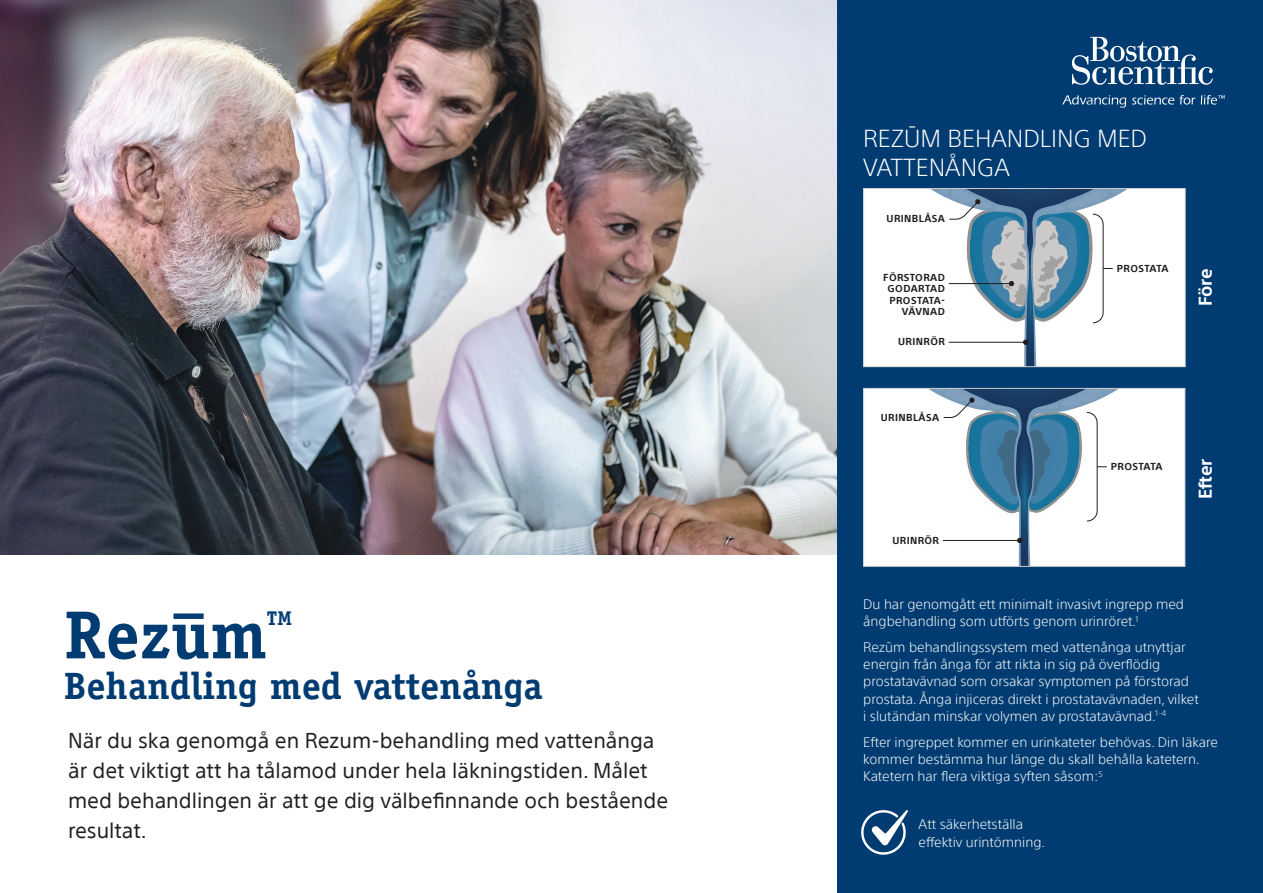
<style>
.page{position:relative;width:1263px;height:893px;background:#fff}
.page>*{position:absolute;margin:0;border:0;box-sizing:border-box;transform-origin:0 0}
.t1{font:700 68.1px "Officina Serif Std";color:#003c71}
.t2{font:700 38.1px "Officina Serif Std";color:#003c71}
.t3{font:300 24px/28.8px "SST";color:#fff}
.t4{font:21px/30px "SST";color:#231f20}
.t5{font:700 19.8px "Officina Serif Std";color:#003c71}
.Absatzformat_1{font:700 18px "SST";letter-spacing:-.005em;color:#fff}
.t6{font:300 13.5px/17.2px "SST";color:#fff}
.t7{font:700 9.9px/11.2px "SST";letter-spacing:.04em;color:#211d1e;text-align:right}
</style>
<div class="page">
<img style="left:0;top:0;width:838px;height:554px">
<div style="left:838px;top:0;width:425px;height:893px;background:#003c71"></div>
<svg style="left:1072px;top:37px;width:141px;height:48px"></svg>
<svg style="left:1062px;top:95px;width:64px;height:13px"></svg>
<svg style="left:1132px;top:95px;width:42px;height:10px"></svg>
<svg style="left:1180px;top:95px;width:15px;height:10px"></svg>
<svg style="left:1201px;top:95px;width:24px;height:10px"></svg>
<div style="left:173px;top:613px;width:31px;height:6px;background:#003c71"></div>
<div style="left:864px;top:388px;width:321px;height:178px;background:#fff"></div>
<svg style="left:930px;top:390px;width:187px;height:175px"></svg>
<div style="left:863px;top:388px;width:322px;height:179px;border:1px solid #ccc"></div>
<svg style="left:861px;top:810px;width:47px;height:45px"></svg>
<div style="left:869px;top:189px;width:316px;height:178px;background:#fff"></div>
<svg style="left:932px;top:190px;width:194px;height:175px"></svg>
<div style="left:863px;top:188px;width:322px;height:179px;border:1px solid #ccc"></div>
<p class="t1" style="left:64px;top:593px;width:205px">Rezum</p>
<p class="t5" style="left:267px;top:606px;width:27px">TM</p>
<p class="t2" style="left:64px;top:662px;width:480px">Behandling med vattenånga</p>
<p class="t4" style="left:68px;top:725px;width:602px">När du ska genomgå en Rezum-behandling med vattenånga är det viktigt att ha tålamod under hela läkningstiden. Målet med behandlingen är att ge dig välbefinnande och bestående resultat.</p>
<p class="t3" style="left:863px;top:124px;width:285px">REZŪM BEHANDLING MED<br>VATTENÅNGA</p>
<p class="t7" style="left:886px;top:213px;width:60px">URINBLÅSA</p>
<p class="t7" style="left:883px;top:272px;width:63px">FÖRSTORAD<br>GODARTAD<br>PROSTATA-<br>VÄVNAD</p>
<p class="t7" style="left:898px;top:336px;width:48px">URINRÖR</p>
<p class="t7" style="left:881px;top:411px;width:60px">URINBLÅSA</p>
<p class="t7" style="left:892px;top:534px;width:48px">URINRÖR</p>
<p class="t7" style="left:1117px;top:262px;width:53px">PROSTATA</p>
<p class="Absatzformat_1" style="left:1195px;top:306px;width:39px;rotate:-90deg">Före</p>
<p class="t7" style="left:1111px;top:461px;width:53px">PROSTATA</p>
<p class="Absatzformat_1" style="left:1195px;top:499px;width:42px;rotate:-90deg">Efter</p>
<p class="t6" style="left:863px;top:595px;width:322px">Du har genomgått ett minimalt invasivt ingrepp med ångbehandling som utförts genom urinröret.<sup>1</sup></p>
<p class="t6" style="left:863px;top:638px;width:337px">Rezūm behandlingssystem med vattenånga utnyttjar energin från ånga för att rikta in sig på överflödig prostatavävnad som orsakar symptomen på förstorad prostata. Ånga injiceras direkt i prostatavävnaden, vilket i slutändan minskar volymen av prostatavävnad.<sup>1–4</sup></p>
<p class="t6" style="left:863px;top:733px;width:356px">Efter ingreppet kommer en urinkateter behövas. Din läkare kommer bestämma hur länge du skall behålla katetern.<br>Katetern har flera viktiga syften såsom:<sup>5</sup></p>
<p class="t6" style="left:919px;top:815px;width:128px;line-height:18px">Att säkerhetställa effektiv urintömning.</p>
</div>
